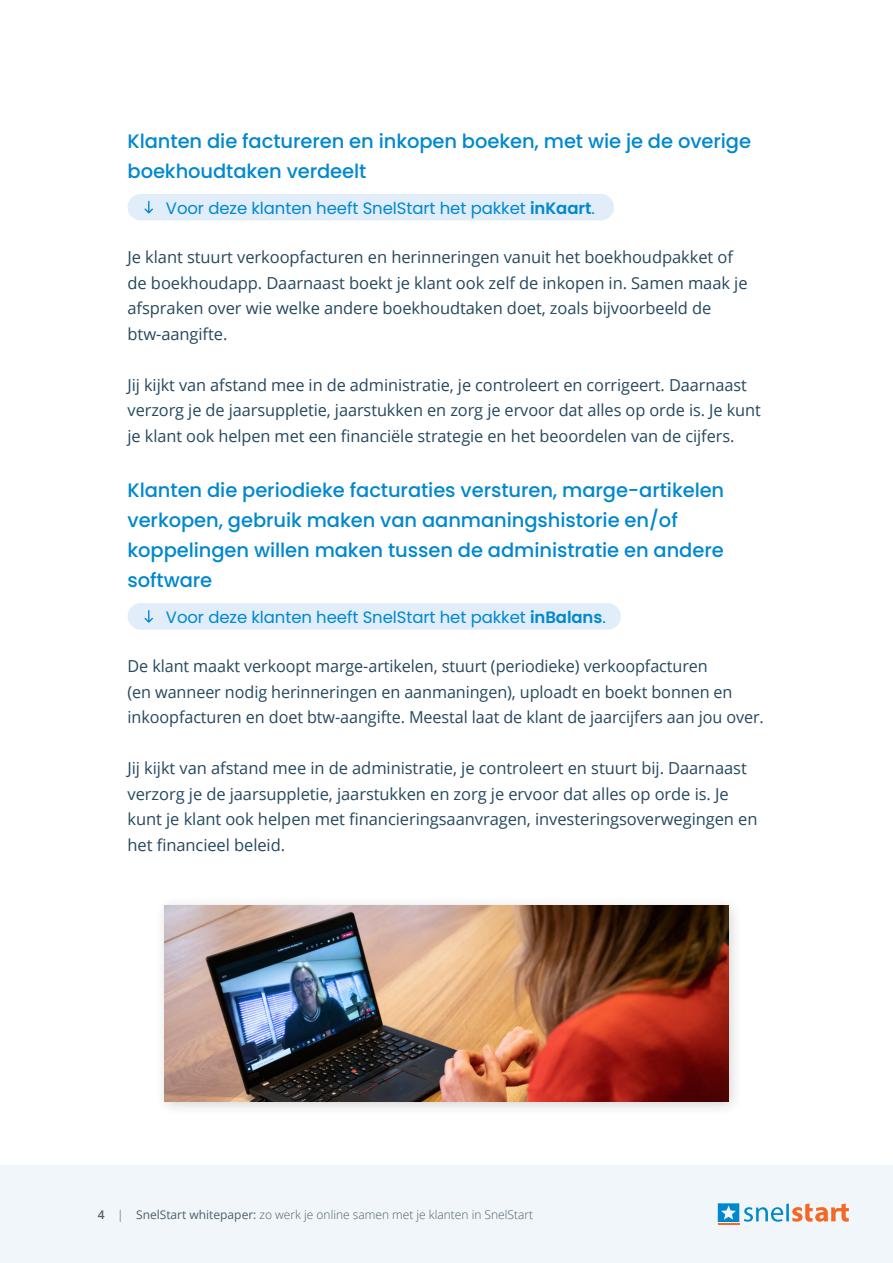
<style>
.page{position:relative;width:893px;height:1263px;background:#fff}
.page>*{position:absolute;margin:0;border:0;box-sizing:border-box;transform-origin:0 0}
.brood{font:500 19.5px/30px "Poppins";letter-spacing:-.005em;color:#0088ce}
.brood-2{font:16.5px/25.5px "Open Sans";letter-spacing:-.005em;color:#26485e}
.brood-3{font:16.5px "Poppins";letter-spacing:-.005em;color:#0088ce}
.t1{font:300 12px "Open Sans";color:#4d5f6c}
.s1{font-weight:600}
.s2{font-weight:400}
</style>
<div class="page">
<div style="left:0;top:1165px;width:893px;height:98px;background:#f0f6f9"></div>
<hr style="left:718px;top:1223px;width:21px;height:2px;background:#f36824">
<svg style="left:718px;top:1203px;width:131px;height:19px"></svg>
<div style="left:128px;top:194px;width:486px;height:26px;background:#e1edf8;border-radius:13px"></div>
<svg style="left:144px;top:201px;width:9px;height:13px"></svg>
<div style="left:128px;top:603px;width:493px;height:27px;background:#e1edf8;border-radius:13px"></div>
<svg style="left:144px;top:610px;width:9px;height:13px"></svg>
<div style="left:155px;top:896px;width:589px;height:221px;background:#231f20;opacity:.2"></div>
<img style="left:165px;top:906px;width:563px;height:195px">
<p class="brood" style="left:128px;top:126px;width:625px">Klanten die factureren en inkopen boeken, met wie je de overige boekhoudtaken verdeelt</p>
<p class="brood-3" style="left:166px;top:199px;width:430px">Voor deze klanten heeft SnelStart het pakket <span class="s1">inKaart</span>.</p>
<p class="brood-2" style="left:128px;top:244px;width:622px">Je klant stuurt verkoopfacturen en herinneringen vanuit het boekhoudpakket of de boekhoudapp. Daarnaast boekt je klant ook zelf de inkopen in. Samen maak je afspraken over wie welke andere boekhoudtaken doet, zoals bijvoorbeeld de btw-aangifte.</p>
<p class="brood-2" style="left:128px;top:371px;width:635px">Jij kijkt van afstand mee in de administratie, je controleert en corrigeert. Daarnaast verzorg je de jaarsuppletie, jaarstukken en zorg je ervoor dat alles op orde is. Je kunt je klant ook helpen met een financiële strategie en het beoordelen van de cijfers.</p>
<p class="brood" style="left:128px;top:475px;width:598px">Klanten die periodieke facturaties versturen, marge-artikelen verkopen, gebruik maken van aanmaningshistorie en/of koppelingen willen maken tussen de administratie en andere software</p>
<p class="brood-3" style="left:166px;top:608px;width:441px">Voor deze klanten heeft SnelStart het pakket <span class="s1">inBalans</span>.</p>
<p class="brood-2" style="left:128px;top:653px;width:638px">De klant maakt verkoopt marge-artikelen, stuurt (periodieke) verkoopfacturen<br>(en wanneer nodig herinneringen en aanmaningen), uploadt en boekt bonnen en inkoopfacturen en doet btw-aangifte. Meestal laat de klant de jaarcijfers aan jou over.</p>
<p class="brood-2" style="left:128px;top:755px;width:631px">Jij kijkt van afstand mee in de administratie, je controleert en stuurt bij. Daarnaast verzorg je de jaarsuppletie, jaarstukken en zorg je ervoor dat alles op orde is. Je kunt je klant ook helpen met financieringsaanvragen, investeringsoverwegingen en het financieel beleid.</p>
<p class="t1" style="left:98px;top:1206px;width:437px"><span class="s1">4</span> | <span class="s2">SnelStart whitepaper:</span> zo werk je online samen met je klanten in SnelStart</p>
</div>
